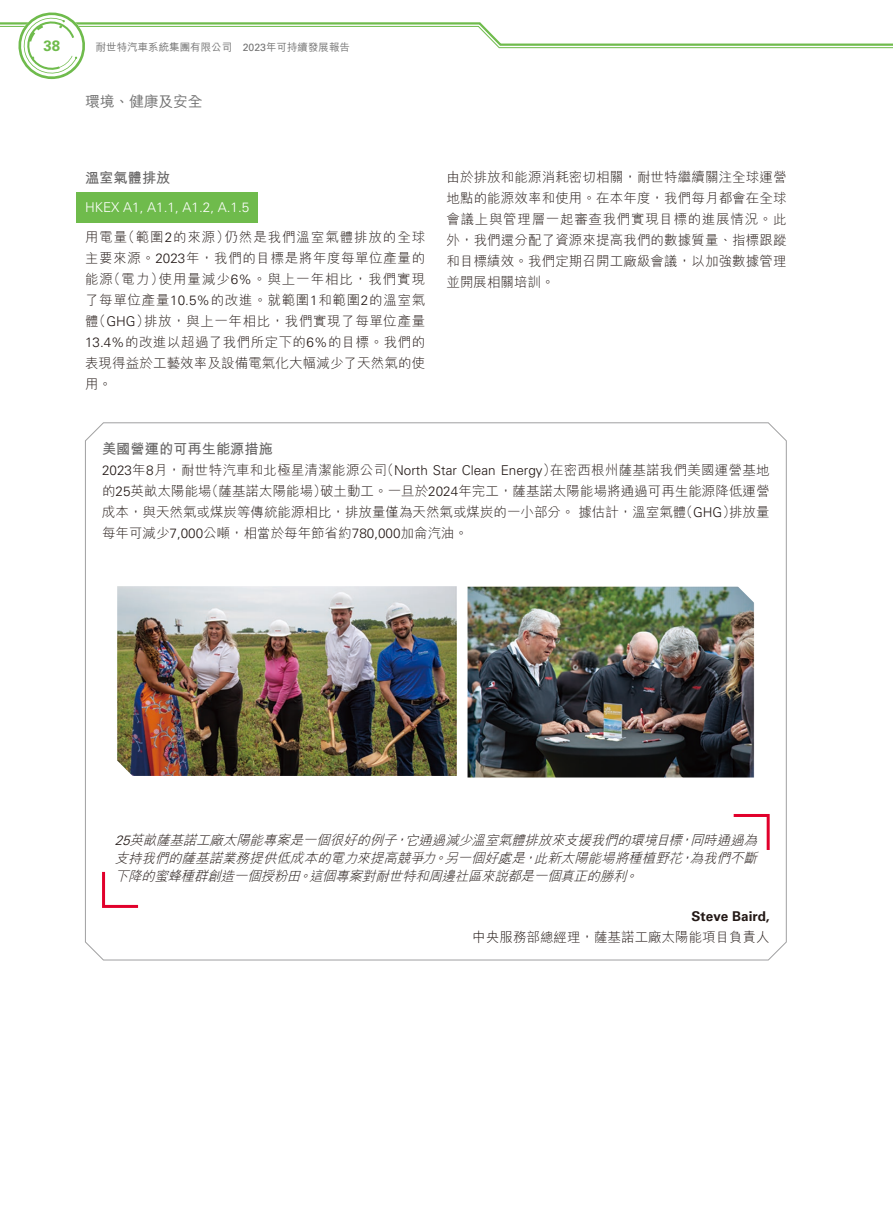
<style>
.page{position:relative;width:893px;height:1212px;background:#fff}
.page>*{position:absolute;margin:0;border:0;box-sizing:border-box;transform-origin:0 0}
.t1{font:500 15px "M Hei HK";letter-spacing:-.02em;color:#727272}
.t2{font:700 15px "Univers LT Std";color:#6fbb4c}
.t3{font:700 14.25px "M Hei HK";color:#666565}
.t4{font:300 13.5px/21px "M Hei HK";letter-spacing:.01em;color:#231916;text-align:justify}
.t5{font:italic 300 13.5px/18px "M Hei HK";color:#231916;text-align:justify}
.t6{font:300 13.5px "Univers LT Std";color:#fff}
.t7{font:700 13.5px "Univers LT Std";color:#231916}
.t8{font:500 10.5px "M Hei HK";color:#727272}
.s1{font-family:"Univers LT Std";font-weight:400}
.s2{font-family:"Univers LT Std"}
</style>
<div class="page">
<svg style="left:0;top:12px;width:893px;height:68px"></svg>
<div style="left:77px;top:192px;width:181px;height:31px;background:#6fbb4c"></div>
<svg style="left:85px;top:422px;width:702px;height:539px"></svg>
<svg style="left:731px;top:812px;width:40px;height:41px"></svg>
<svg style="left:101px;top:869px;width:40px;height:40px"></svg>
<img style="left:117px;top:586px;width:340px;height:190px">
<img style="left:467px;top:586px;width:287px;height:191px">
<p class="t2" style="left:43px;top:37px;width:18px">38</p>
<p class="t8" style="left:96px;top:40px;width:256px">耐世特汽車系統集團有限公司 <span class="s1">2023</span>年可持續發展報告</p>
<p class="t1" style="left:85px;top:91px;width:119px">環境、健康及安全</p>
<p class="t3" style="left:85px;top:167px;width:87px">溫室氣體排放</p>
<p class="t6" style="left:85px;top:199px;width:166px">HKEX A1, A1.1, A1.2, A.1.5</p>
<p class="t4" style="left:85px;top:226px;width:342px">用電量（範圍<span class="s2">2</span>的來源）仍然是我們溫室氣體排放的全球主要來源。<span class="s2">2023</span>年，我們的目標是將年度每單位產量的能源（電力）使用量減少<span class="s2">6%</span>。與上一年相比，我們實現了每單位產量<span class="s2">10.5%</span>的改進。就範圍<span class="s2">1</span>和範圍<span class="s2">2</span>的溫室氣體（<span class="s2">GHG</span>）排放，與上一年相比，我們實現了每單位產量<span class="s2">13.4%</span>的改進以超過了我們所定下的<span class="s2">6%</span>的目標。我們的表現得益於工藝效率及設備電氣化大幅減少了天然氣的使用。</p>
<p class="t4" style="left:446px;top:166px;width:342px">由於排放和能源消耗密切相關，耐世特繼續關注全球運營地點的能源效率和使用。在本年度，我們每月都會在全球會議上與管理層一起審查我們實現目標的進展情況。此外，我們還分配了資源來提高我們的數據質量、指標跟蹤和目標績效。我們定期召開工廠級會議，以加強數據管理並開展相關培訓。</p>
<p class="t3" style="left:102px;top:438px;width:172px">美國營運的可再生能源措施</p>
<p class="t4" style="left:102px;top:459px;width:669px"><span class="s2">2023</span>年<span class="s2">8</span>月，耐世特汽車和北極星清潔能源公司（<span class="s2">North Star Clean Energy</span>）在密西根州薩基諾我們美國運營基地的<span class="s2">25</span>英畝太陽能場（薩基諾太陽能場）破土動工。一旦於<span class="s2">2024</span>年完工，薩基諾太陽能場將通過可再生能源降低運營成本，與天然氣或煤炭等傳統能源相比，排放量僅為天然氣或煤炭的一小部分。據估計，溫室氣體（<span class="s2">GHG</span>）排放量每年可減少<span class="s2">7,000</span>公噸，相當於每年節省約<span class="s2">780,000</span>加侖汽油。</p>
<p class="t5" style="left:115px;top:831px;width:648px"><span class="s2">25</span>英畝薩基諾工廠太陽能專案是一個很好的例子，它通過減少溫室氣體排放來支援我們的環境目標，同時通過為支持我們的薩基諾業務提供低成本的電力來提高競爭力。另一個好處是，此新太陽能場將種植野花，為我們不斷下降的蜜蜂種群創造一個授粉田。這個專案對耐世特和周邊社區來說都是一個真正的勝利。</p>
<p class="t7" style="left:692px;top:909px;width:80px">Steve Baird,</p>
<p class="t4" style="left:473px;top:926px;width:298px">中央服務部總經理，薩基諾工廠太陽能項目負責人</p>
</div>
